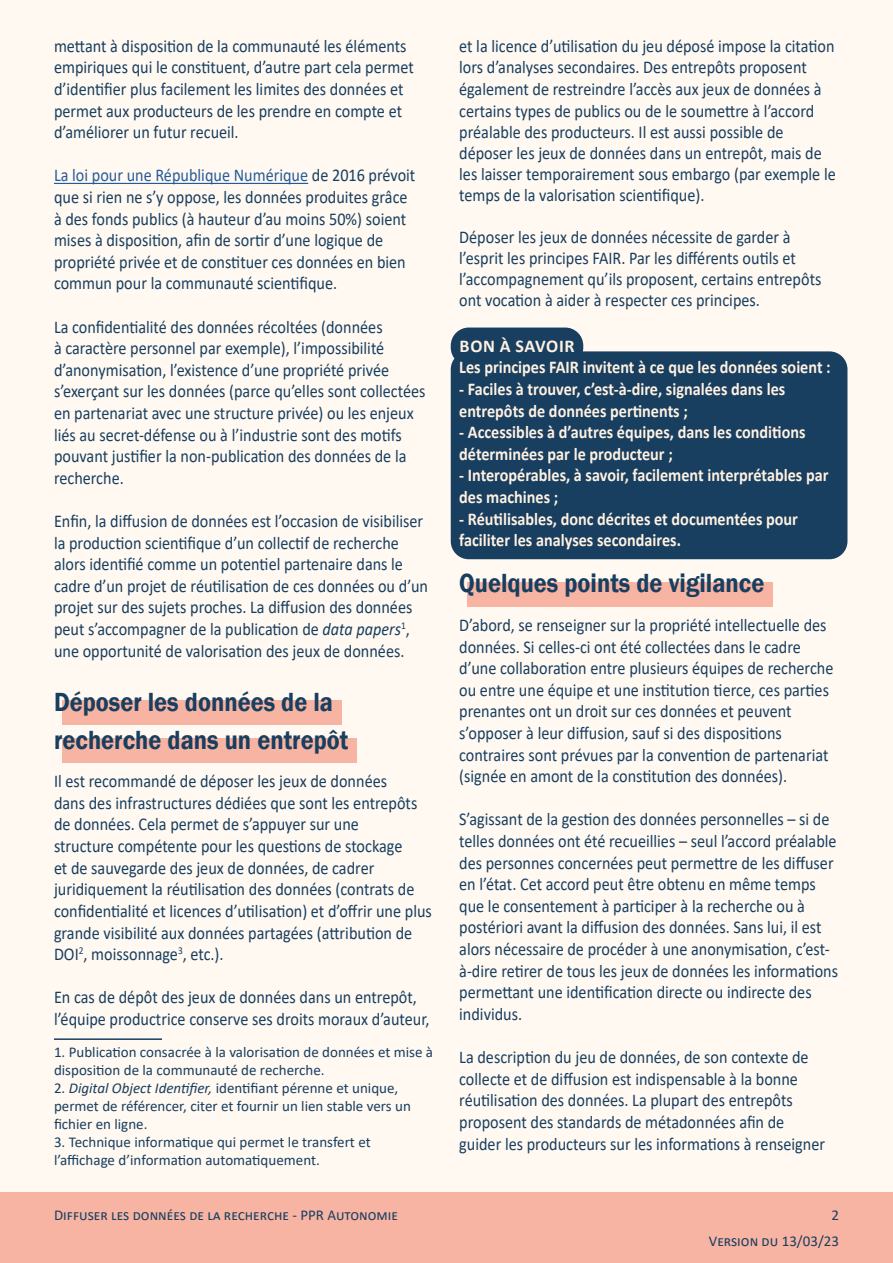
<style>
.page{position:relative;width:893px;height:1263px;background:#fff9f1}
.page>*{position:absolute;margin:0;border:0;box-sizing:border-box;transform-origin:0 0}
.t1{font:600 27px/38px "Franklin Gothic";color:#183e60;scale:.9 1}
.t2{font:18px/21.6px "Calibri";color:#183e60;scale:.9 1}
.t3{font:700 18px/21.6px "Calibri";color:#fff1e1;scale:.9 1}
.t4{font:700 18px/21.6px "Calibri";color:#fff1e1}
.t5{font:15px/18px "Calibri";color:#183e60}
.s1{color:#265b9b}
.s2{font-style:italic}
</style>
<div class="page">
<div style="left:0;top:1193px;width:893px;height:70px;background:#f7b4a3"></div>
<hr style="left:54px;top:183px;width:254px;height:1px;background:#265b9b">
<div style="left:63px;top:700px;width:279px;height:24px;background:#f7b4a3"></div>
<div style="left:63px;top:738px;width:294px;height:24px;background:#f7b4a3"></div>
<hr style="left:54px;top:1038px;width:108px;height:2px;background:#183e60">
<div style="left:451px;top:328px;width:132px;height:38px;background:#183e60;border-radius:18px"></div>
<div style="left:451px;top:351px;width:396px;height:208px;background:#183e60;border-radius:18px"></div>
<div style="left:468px;top:582px;width:305px;height:24px;background:#f7b4a3"></div>
<p class="t2" style="left:54px;top:35px;width:401px">mettant à disposition de la communauté les éléments empiriques qui le constituent, d’autre part cela permet d’identifier plus facilement les limites des données et permet aux producteurs de les prendre en compte et d’améliorer un futur recueil.</p>
<p class="t2" style="left:54px;top:164px;width:403px"><span class="s1">La loi pour une République Numérique</span> de 2016 prévoit que si rien ne s’y oppose, les données produites grâce à des fonds publics (à hauteur d’au moins 50%) soient mises à disposition, afin de sortir d’une logique de propriété privée et de constituer ces données en bien commun pour la communauté scientifique.</p>
<p class="t2" style="left:54px;top:315px;width:414px">La confidentialité des données récoltées (données<br>à caractère personnel par exemple), l’impossibilité d’anonymisation, l’existence d’une propriété privée s’exerçant sur les données (parce qu’elles sont collectées en partenariat avec une structure privée) ou les enjeux liés au secret-défense ou à l’industrie sont des motifs pouvant justifier la non-publication des données de la recherche.</p>
<p class="t2" style="left:54px;top:510px;width:417px">Enfin, la diffusion de données est l’occasion de visibiliser la production scientifique d’un collectif de recherche alors identifié comme un potentiel partenaire dans le cadre d’un projet de réutilisation de ces données ou d’un projet sur des sujets proches. La diffusion des données peut s’accompagner de la publication de <span class="s2">data papers</span><sup>1</sup>, une opportunité de valorisation des jeux de données.</p>
<h1 class="t1" style="left:54px;top:684px;width:329px">Déposer les données de la recherche dans un entrepôt</h1>
<p class="t2" style="left:54px;top:770px;width:421px">Il est recommandé de déposer les jeux de données<br>dans des infrastructures dédiées que sont les entrepôts de données. Cela permet de s’appuyer sur une<br>structure compétente pour les questions de stockage<br>et de sauvegarde des jeux de données, de cadrer juridiquement la réutilisation des données (contrats de confidentialité et licences d’utilisation) et d’offrir une plus grande visibilité aux données partagées (attribution de DOI<sup>2</sup>, moissonnage<sup>3</sup>, etc.).</p>
<p class="t2" style="left:54px;top:986px;width:419px">En cas de dépôt des jeux de données dans un entrepôt, l’équipe productrice conserve ses droits moraux d’auteur,</p>
<p class="t5" style="left:54px;top:1043px;width:381px">1. Publication consacrée à la valorisation de données et mise à disposition de la communauté de recherche.</p>
<p class="t5" style="left:54px;top:1079px;width:358px">2. <span class="s2">Digital Object Identifier,</span> identifiant pérenne et unique, permet de référencer, citer et fournir un lien stable vers un fichier en ligne.</p>
<p class="t5" style="left:54px;top:1133px;width:318px">3. Technique informatique qui permet le transfert et l’affichage d’information automatiquement.</p>
<p class="t2" style="left:459px;top:35px;width:420px">et la licence d’utilisation du jeu déposé impose la citation lors d’analyses secondaires. Des entrepôts proposent également de restreindre l’accès aux jeux de données à certains types de publics ou de le soumettre à l’accord préalable des producteurs. Il est aussi possible de déposer les jeux de données dans un entrepôt, mais de les laisser temporairement sous embargo (par exemple le temps de la valorisation scientifique).</p>
<p class="t2" style="left:459px;top:226px;width:404px;line-height:21px">Déposer les jeux de données nécessite de garder à l’esprit les principes FAIR. Par les différents outils et l’accompagnement qu’ils proposent, certains entrepôts ont vocation à aider à respecter ces principes.</p>
<p class="t4" style="left:459px;top:335px;width:373px">BON À SAVOIR<br>Les principes FAIR invitent à ce que les données soient :</p>
<p class="t3" style="left:459px;top:378px;width:364px">- Faciles à trouver, c’est-à-dire, signalées dans les entrepôts de données pertinents ;</p>
<p class="t3" style="left:459px;top:421px;width:386px">- Accessibles à d’autres équipes, dans les conditions déterminées par le producteur ;</p>
<p class="t3" style="left:459px;top:464px;width:412px">- Interopérables, à savoir, facilement interprétables par des machines ;</p>
<p class="t3" style="left:459px;top:508px;width:378px">- Réutilisables, donc décrites et documentées pour faciliter les analyses secondaires.</p>
<h1 class="t1" style="left:459px;top:566px;width:340px">Quelques points de vigilance</h1>
<p class="t2" style="left:459px;top:614px;width:417px">D’abord, se renseigner sur la propriété intellectuelle des données. Si celles-ci ont été collectées dans le cadre d’une collaboration entre plusieurs équipes de recherche ou entre une équipe et une institution tierce, ces parties prenantes ont un droit sur ces données et peuvent s’opposer à leur diffusion, sauf si des dispositions contraires sont prévues par la convention de partenariat (signée en amont de la constitution des données).</p>
<p class="t2" style="left:459px;top:808px;width:422px">S’agissant de la gestion des données personnelles – si de telles données ont été recueillies – seul l’accord préalable des personnes concernées peut permettre de les diffuser en l’état. Cet accord peut être obtenu en même temps que le consentement à participer à la recherche ou à postériori avant la diffusion des données. Sans lui, il est alors nécessaire de procéder à une anonymisation, c’est&shy;à-dire retirer de tous les jeux de données les informations permettant une identification directe ou indirecte des individus.</p>
<p class="t2" style="left:459px;top:1046px;width:408px">La description du jeu de données, de son contexte de collecte et de diffusion est indispensable à la bonne réutilisation des données. La plupart des entrepôts proposent des standards de métadonnées afin de guider les producteurs sur les informations à renseigner</p>
<p class="t5" style="left:54px;top:1206px;width:345px">Diffuser les données de la recherche - PPR Autonomie</p>
<p class="t5" style="left:831px;top:1206px;width:9px">2</p>
<p class="t5" style="left:709px;top:1231px;width:132px">Version du 13/03/23</p>
</div>
